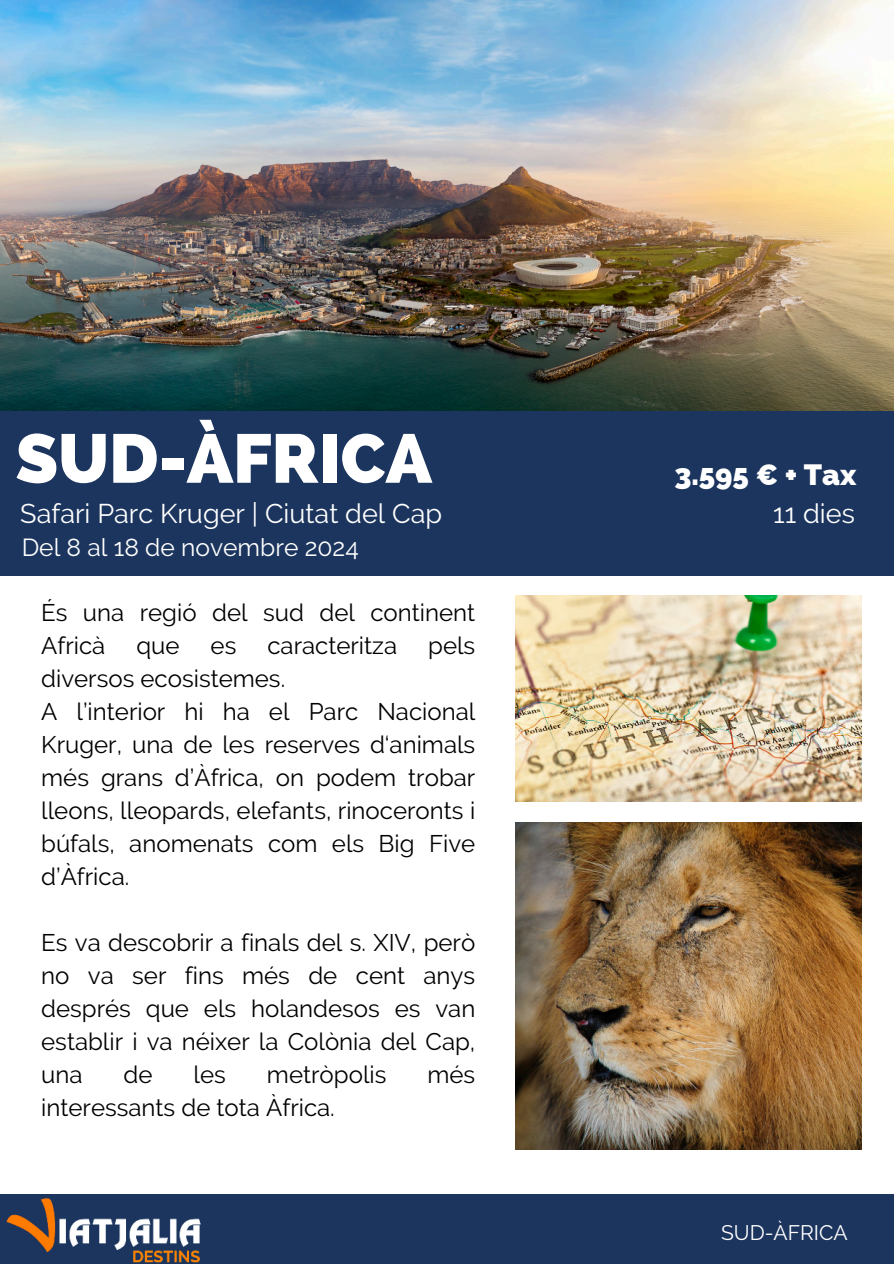
<style>
.page{position:relative;width:894px;height:1264px;background:#fff}
.page>*{position:absolute;margin:0;border:0;box-sizing:border-box;transform-origin:0 0}
.t1{font:800 68.85px "Raleway";color:#fff}
.t2{font:800 29.4px "Raleway";color:#fff}
.t3{font:27px "Raleway";color:#fff}
.t4{font:24.6px "Raleway";color:#fff}
.t5{font:24px/33px "Raleway";color:#000}
.t6{font:21px "Raleway";color:#fff}
</style>
<div class="page">
<img style="left:0;top:0;width:893px;height:411px">
<div style="left:0;top:411px;width:893px;height:164px;background:#1c355e"></div>
<div style="left:0;top:1193px;width:893px;height:70px;background:#1c355e"></div>
<img style="left:0;top:1193px;width:222px;height:70px">
<img style="left:516px;top:822px;width:345px;height:327px">
<img style="left:516px;top:595px;width:345px;height:206px">
<h1 class="t1" style="left:16px;top:418px;width:417px">SUD-ÀFRICA</h1>
<p class="t2" style="left:674px;top:457px;width:183px">3.595 € + Tax</p>
<p class="t3" style="left:20px;top:498px;width:423px">Safari Parc Kruger | Ciutat del Cap</p>
<p class="t3" style="left:772px;top:498px;width:83px">11 dies</p>
<p class="t4" style="left:22px;top:533px;width:338px">Del 8 al 18 de novembre 2024</p>
<p class="t5" style="left:41px;top:595px;width:435px">És una regió del sud del continent<br>Africà</p>
<p class="t5" style="left:136px;top:628px;width:45px">que</p>
<p class="t5" style="left:210px;top:628px;width:27px">es</p>
<p class="t5" style="left:267px;top:628px;width:131px">caracteritza</p>
<p class="t5" style="left:428px;top:628px;width:49px">pels</p>
<p class="t5" style="left:41px;top:661px;width:435px">diversos ecosistemes.<br>A l’interior hi ha el Parc Nacional<br>Kruger, una de les reserves d‘animals més grans d’Àfrica, on podem trobar lleons, lleopards, elefants, rinoceronts i búfals, anomenats com els Big Five d’Àfrica.</p>
<p class="t5" style="left:41px;top:925px;width:435px;text-align:justify">Es va descobrir a finals del s. XIV, però no va ser fins més de cent anys després que els holandesos es van establir i va néixer la Colònia del Cap, una</p>
<p class="t5" style="left:123px;top:1057px;width:31px">de</p>
<p class="t5" style="left:193px;top:1057px;width:34px">les</p>
<p class="t5" style="left:267px;top:1057px;width:121px">metròpolis</p>
<p class="t5" style="left:427px;top:1057px;width:49px">més</p>
<p class="t5" style="left:41px;top:1090px;width:295px">interessants de tota Àfrica.</p>
<p class="t6" style="left:721px;top:1220px;width:128px">SUD-ÀFRICA</p>
</div>
